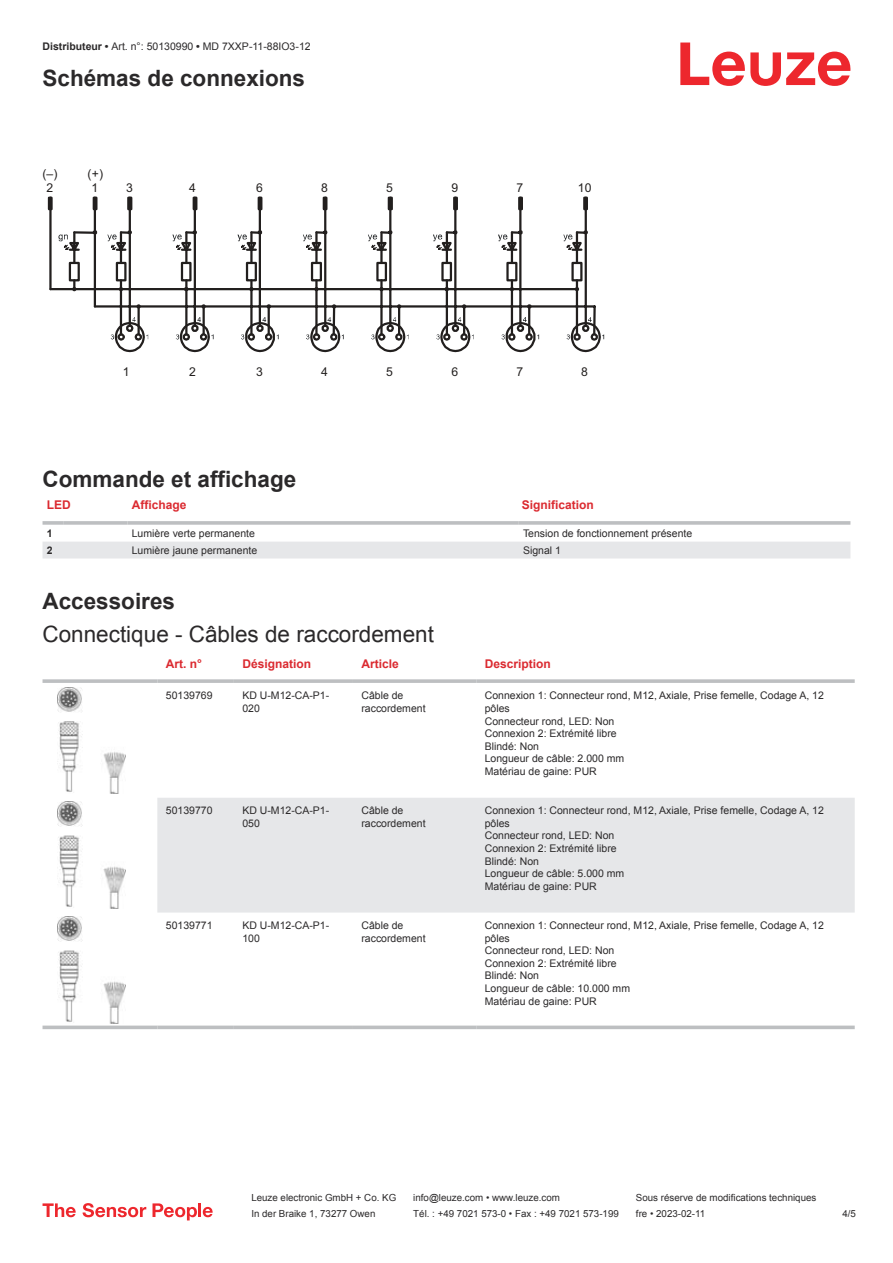
<style>
.page{position:relative;width:893px;height:1263px;background:#fff}
.page>*{position:absolute;margin:0;border:0;box-sizing:border-box;transform-origin:0 0}
.t1{font:700 22.5px "Arial";color:#2b292a}
.t2{font:22.5px "Arial";color:#2b292a}
.t3{font:12.15px/13.6px "Arial";color:#221f1e;text-align:center}
.t4{font:700 12px "Arial";color:#db2a30}
.t5{font:10.5px/12.6px "Arial";color:#2b292a}
.t6{font:700 10.5px "Arial";color:#2b292a}
.t7{font:9.75px "Arial";color:#2b292a}
.s1{font-weight:700}
</style>
<div class="page">
<svg style="left:680px;top:43px;width:170px;height:43px"></svg>
<div style="left:43px;top:542px;width:807px;height:16px;background:#e6e7e9"></div>
<hr style="left:43px;top:521px;width:21px;height:4px;background:#c5c7c9">
<hr style="left:64px;top:521px;width:64px;height:4px;background:#c5c7c9">
<hr style="left:128px;top:521px;width:391px;height:4px;background:#c5c7c9">
<svg style="left:519px;top:521px;width:331px;height:4px"></svg>
<svg style="left:43px;top:754px;width:812px;height:276px"></svg>
<div style="left:157px;top:798px;width:698px;height:114px;background:#e6e7e9"></div>
<svg style="left:43px;top:679px;width:114px;height:4px"></svg>
<svg style="left:157px;top:679px;width:77px;height:4px"></svg>
<svg style="left:234px;top:679px;width:119px;height:4px"></svg>
<svg style="left:353px;top:679px;width:123px;height:4px"></svg>
<svg style="left:476px;top:679px;width:379px;height:4px;background:#c3c5c7"></svg>
<svg style="left:43px;top:1025px;width:114px;height:4px"></svg>
<svg style="left:157px;top:1025px;width:77px;height:4px"></svg>
<svg style="left:234px;top:1025px;width:119px;height:4px"></svg>
<svg style="left:353px;top:1025px;width:123px;height:4px"></svg>
<svg style="left:476px;top:1025px;width:379px;height:4px;background:#c6c8ca"></svg>
<img style="left:57px;top:687px;width:68px;height:106px">
<img style="left:57px;top:802px;width:68px;height:106px">
<img style="left:57px;top:917px;width:68px;height:106px">
<svg style="left:43px;top:1203px;width:33px;height:14px"></svg>
<svg style="left:83px;top:1203px;width:63px;height:14px"></svg>
<svg style="left:153px;top:1203px;width:44px;height:17px"></svg>
<hr style="left:198px;top:1203px;width:3px;height:14px;background:#ed272d">
<svg style="left:203px;top:1207px;width:10px;height:10px"></svg>
<svg style="left:119px;top:305px;width:477px;height:12px"></svg>
<svg style="left:48px;top:196px;width:542px;height:114px"></svg>
<svg style="left:111px;top:317px;width:493px;height:36px"></svg>
<svg style="left:59px;top:229px;width:39px;height:64px"></svg>
<svg style="left:107px;top:235px;width:10px;height:16px"></svg>
<svg style="left:172px;top:235px;width:22px;height:19px"></svg>
<svg style="left:237px;top:235px;width:22px;height:19px"></svg>
<svg style="left:303px;top:235px;width:21px;height:19px"></svg>
<svg style="left:368px;top:235px;width:22px;height:19px"></svg>
<svg style="left:433px;top:235px;width:21px;height:19px"></svg>
<svg style="left:498px;top:235px;width:21px;height:19px"></svg>
<svg style="left:563px;top:235px;width:21px;height:19px"></svg>
<div style="left:127px;top:197px;width:5px;height:13px;border:2px solid #221f1e"></div>
<div style="left:93px;top:197px;width:4px;height:13px;border:2px solid #221f1e"></div>
<div style="left:48px;top:197px;width:5px;height:13px;border:2px solid #221f1e"></div>
<div style="left:193px;top:197px;width:4px;height:13px;border:2px solid #221f1e"></div>
<div style="left:258px;top:197px;width:4px;height:13px;border:2px solid #221f1e"></div>
<div style="left:323px;top:197px;width:4px;height:13px;border:2px solid #221f1e"></div>
<div style="left:388px;top:197px;width:5px;height:13px;border:2px solid #221f1e"></div>
<div style="left:453px;top:197px;width:5px;height:13px;border:2px solid #221f1e"></div>
<div style="left:518px;top:197px;width:5px;height:13px;border:2px solid #221f1e"></div>
<div style="left:583px;top:197px;width:5px;height:13px;border:2px solid #221f1e"></div>
<p class="t5" style="left:43px;top:41px;width:270px"><span class="s1">Distributeur •</span> Art. n°: 50130990 <span class="s1">•</span> MD 7XXP-11-88IO3-12</p>
<h1 class="t1" style="left:43px;top:70px;width:264px">Schémas de connexions</h1>
<p class="t3" style="left:43px;top:168px;width:17px">(–)<br>2</p>
<p class="t3" style="left:88px;top:168px;width:17px">(+)<br>1</p>
<p class="t3" style="left:126px;top:182px;width:8px">3</p>
<p class="t3" style="left:189px;top:182px;width:8px">4</p>
<p class="t3" style="left:256px;top:182px;width:8px">6</p>
<p class="t3" style="left:321px;top:182px;width:8px">8</p>
<p class="t3" style="left:386px;top:182px;width:8px">5</p>
<p class="t3" style="left:451px;top:182px;width:8px">9</p>
<p class="t3" style="left:516px;top:182px;width:8px">7</p>
<p class="t3" style="left:578px;top:182px;width:15px">10</p>
<p class="t3" style="left:123px;top:366px;width:8px">1</p>
<p class="t3" style="left:189px;top:366px;width:8px">2</p>
<p class="t3" style="left:256px;top:366px;width:8px">3</p>
<p class="t3" style="left:321px;top:366px;width:8px">4</p>
<p class="t3" style="left:386px;top:366px;width:8px">5</p>
<p class="t3" style="left:451px;top:366px;width:8px">6</p>
<p class="t3" style="left:516px;top:366px;width:8px">7</p>
<p class="t3" style="left:581px;top:366px;width:8px">8</p>
<h1 class="t1" style="left:43px;top:471px;width:255px">Commande et affichage</h1>
<p class="t4" style="left:47px;top:500px;width:25px">LED</p>
<p class="t4" style="left:132px;top:500px;width:56px">Affichage</p>
<p class="t4" style="left:522px;top:500px;width:74px">Signification</p>
<p class="t6" style="left:47px;top:529px;width:7px">1</p>
<p class="t5" style="left:132px;top:528px;width:125px">Lumière verte permanente</p>
<p class="t5" style="left:523px;top:528px;width:171px">Tension de fonctionnement présente</p>
<p class="t6" style="left:47px;top:546px;width:7px">2</p>
<p class="t5" style="left:132px;top:545px;width:127px">Lumière jaune permanente</p>
<p class="t5" style="left:523px;top:545px;width:39px">Signal 1</p>
<h1 class="t1" style="left:43px;top:592px;width:134px">Accessoires</h1>
<h1 class="t2" style="left:43px;top:626px;width:393px">Connectique - Câbles de raccordement</h1>
<p class="t4" style="left:166px;top:660px;width:38px">Art. n°</p>
<p class="t4" style="left:242px;top:660px;width:70px">Désignation</p>
<p class="t4" style="left:361px;top:660px;width:39px">Article</p>
<p class="t4" style="left:485px;top:660px;width:68px">Description</p>
<p class="t5" style="left:166px;top:690px;width:48px">50139769</p>
<p class="t5" style="left:242px;top:690px;width:88px">KD U-M12-CA-P1-<br>020</p>
<p class="t5" style="left:361px;top:690px;width:66px">Câble de raccordement</p>
<p class="t5" style="left:485px;top:690px;width:341px">Connexion 1: Connecteur rond, M12, Axiale, Prise femelle, Codage A, 12 pôles<br>Connecteur rond, LED: Non<br>Connexion 2: Extrémité libre<br>Blindé: Non<br>Longueur de câble: 2.000 mm<br>Matériau de gaine: PUR</p>
<p class="t5" style="left:166px;top:805px;width:48px">50139770</p>
<p class="t5" style="left:242px;top:805px;width:88px">KD U-M12-CA-P1-<br>050</p>
<p class="t5" style="left:361px;top:805px;width:66px">Câble de raccordement</p>
<p class="t5" style="left:485px;top:805px;width:341px">Connexion 1: Connecteur rond, M12, Axiale, Prise femelle, Codage A, 12 pôles<br>Connecteur rond, LED: Non<br>Connexion 2: Extrémité libre<br>Blindé: Non<br>Longueur de câble: 5.000 mm<br>Matériau de gaine: PUR</p>
<p class="t5" style="left:166px;top:920px;width:48px">50139771</p>
<p class="t5" style="left:242px;top:920px;width:88px">KD U-M12-CA-P1-<br>100</p>
<p class="t5" style="left:361px;top:920px;width:66px">Câble de raccordement</p>
<p class="t5" style="left:485px;top:920px;width:341px">Connexion 1: Connecteur rond, M12, Axiale, Prise femelle, Codage A, 12 pôles<br>Connecteur rond, LED: Non<br>Connexion 2: Extrémité libre<br>Blindé: Non<br>Longueur de câble: 10.000 mm<br>Matériau de gaine: PUR</p>
<p class="t7" style="left:251px;top:1194px;width:146px">Leuze electronic GmbH + Co. KG</p>
<p class="t7" style="left:413px;top:1194px;width:148px">info@leuze.com • www.leuze.com</p>
<p class="t7" style="left:636px;top:1194px;width:182px">Sous réserve de modifications techniques</p>
<p class="t7" style="left:251px;top:1210px;width:126px">In der Braike 1, 73277 Owen</p>
<p class="t7" style="left:413px;top:1210px;width:207px">Tél. : +49 7021 573-0 • Fax : +49 7021 573-199</p>
<p class="t7" style="left:636px;top:1210px;width:71px">fre • 2023-02-11</p>
<p class="t7" style="left:842px;top:1210px;width:15px">4 /5</p>
</div>
